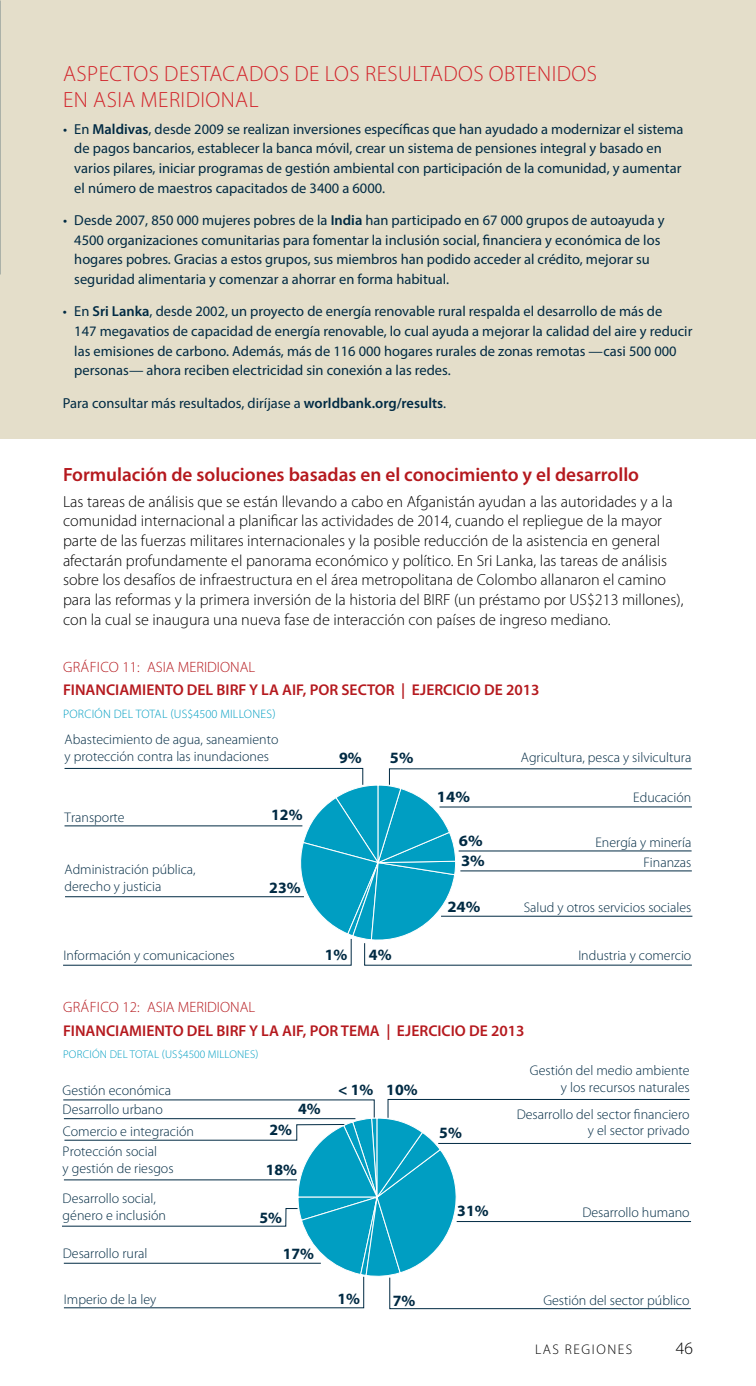
<style>
.page{position:relative;width:756px;height:1386px;background:#fff}
.page>*{position:absolute;margin:0;border:0;box-sizing:border-box;transform-origin:0 0}
.t1{font:300 22.05px "Myriad Pro";color:#d2232a}
.t2{font:600 19.25px "Myriad Pro";color:#b5191e}
.t3{font:300 17.5px "Myriad Pro";color:#000}
.t4{font:300 16.1px/19.8px "Myriad Pro";color:#000}
.t5{font:700 15.75px "Myriad Pro";color:#002a43}
.t6{font:700 15.75px "Myriad Pro";color:#002a43;scale:1.05 1}
.t7{font:600 15.58px "Myriad Pro";color:#b5191e}
.t8{font:300 15.05px "Myriad Pro";color:#b5191e}
.t9{font:14.53px/19.8px "Myriad Pro";color:#002a43}
.t10{font:300 14px/16.8px "Myriad Pro";color:#002a43}
.t11{font:300 14px "Myriad Pro";color:#000}
.t12{font:300 12.25px "Myriad Pro";letter-spacing:.02em;color:#009ec2}
.t13{font:300 11.2px "Myriad Pro";letter-spacing:.02em;color:#009ec2}
.s1{font-weight:600}
</style>
<div class="page">
<div style="left:0;top:0;width:756px;height:439px;background:#e4deca"></div>
<svg style="left:63px;top:768px;width:630px;height:198px"></svg>
<hr style="left:65px;top:826px;width:237px;height:1px;background:#002a43">
<svg style="left:62px;top:1099px;width:629px;height:210px"></svg>
<h1 class="t1" style="left:63px;top:61px;width:26px">Aspectos</h1>
<h1 class="t1" style="left:164px;top:61px;width:14px">destacados</h1>
<h1 class="t1" style="left:295px;top:61px;width:43px">de los</h1>
<h1 class="t1" style="left:365px;top:61px;width:13px">resultados</h1>
<h1 class="t1" style="left:489px;top:61px;width:13px">obtenidos</h1>
<h1 class="t1" style="left:63px;top:87px;width:91px">en Asia meridional</h1>
<p class="t9" style="left:74px;top:119px;width:611px;text-indent:-11px">• En <span class="s1">Maldivas</span>, desde 2009 se realizan inversiones específicas que han ayudado a modernizar el sistema de pagos bancarios, establecer la banca móvil, crear un sistema de pensiones integral y basado en varios pilares, iniciar programas de gestión ambiental con participación de la comunidad, y aumentar el número de maestros capacitados de 3400 a 6000.</p>
<p class="t9" style="left:74px;top:210px;width:592px;text-indent:-11px">• Desde 2007, 850 000 mujeres pobres de la <span class="s1">India</span> han participado en 67 000 grupos de autoayuda y 4500 organizaciones comunitarias para fomentar la inclusión social, financiera y económica de los hogares pobres. Gracias a estos grupos, sus miembros han podido acceder al crédito, mejorar su seguridad alimentaria y comenzar a ahorrar en forma habitual.</p>
<p class="t9" style="left:74px;top:301px;width:620px;text-indent:-11px">• En <span class="s1">Sri Lanka</span>, desde 2002, un proyecto de energía renovable rural respalda el desarrollo de más de<br>147 megavatios de capacidad de energía renovable, lo cual ayuda a mejorar la calidad del aire y reducir las emisiones de carbono. Además, más de 116 000 hogares rurales de zonas remotas —casi 500 000 personas— ahora reciben electricidad sin conexión a las redes.</p>
<p class="t9" style="left:63px;top:393px;width:385px">Para consultar más resultados, diríjase a <span class="s1">worldbank.org/results</span>.</p>
<h2 class="t2" style="left:63px;top:462px;width:578px">Formulación de soluciones basadas en el conocimiento y el desarrollo</h2>
<p class="t4" style="left:63px;top:492px;width:622px">Las tareas de análisis que se están llevando a cabo en Afganistán ayudan a las autoridades y a la comunidad internacional a planificar las actividades de 2014, cuando el repliegue de la mayor parte de las fuerzas militares internacionales y la posible reducción de la asistencia en general afectarán profundamente el panorama económico y político. En Sri Lanka, las tareas de análisis sobre los desafíos de infraestructura en el área metropolitana de Colombo allanaron el camino para las reformas y la primera inversión de la historia del BIRF (un préstamo por US$213 millones), con la cual se inaugura una nueva fase de interacción con países de ingreso mediano.</p>
<p class="t8" style="left:63px;top:658px;width:194px">GRÁFICO 11: ASIA MERIDIONAL</p>
<p class="t7" style="left:63px;top:680px;width:10px">FINANCIA</p>
<p class="t7" style="left:129px;top:680px;width:22px">MIENTO</p>
<p class="t7" style="left:187px;top:680px;width:10px">DEL</p>
<p class="t7" style="left:217px;top:680px;width:104px">BIRF YLAAIF, POR</p>
<p class="t7" style="left:342px;top:680px;width:10px">SECTOR</p>
<p class="t7" style="left:401px;top:680px;width:20px">| EJERCICIO</p>
<p class="t7" style="left:484px;top:680px;width:57px">DE 2013</p>
<p class="t12" style="left:63px;top:707px;width:214px">PORCIÓN DEL TOTAL (US$4500 MILLONES)</p>
<p class="t10" style="left:65px;top:732px;width:215px">Abastecimiento de agua, saneamiento y protección contra las inundaciones</p>
<p class="t10" style="left:65px;top:809px;width:61px">Transporte</p>
<p class="t5" style="left:271px;top:804px;width:33px">12%</p>
<p class="t10" style="left:65px;top:861px;width:133px">Administración pública, derecho y justicia</p>
<p class="t5" style="left:269px;top:877px;width:33px">23%</p>
<p class="t5" style="left:339px;top:748px;width:24px">9%</p>
<p class="t5" style="left:390px;top:748px;width:25px">5%</p>
<p class="t10" style="left:64px;top:947px;width:172px">Información y comunicaciones</p>
<p class="t5" style="left:325px;top:944px;width:24px">1%</p>
<p class="t5" style="left:369px;top:944px;width:24px">4%</p>
<p class="t10" style="left:521px;top:749px;width:172px">Agricultura, pesca y silvicultura</p>
<p class="t6" style="left:437px;top:787px;width:33px">14%</p>
<p class="t10" style="left:633px;top:789px;width:60px">Educación</p>
<p class="t6" style="left:459px;top:831px;width:24px">6%</p>
<p class="t10" style="left:596px;top:834px;width:97px">Energía y minería</p>
<p class="t6" style="left:461px;top:851px;width:24px">3%</p>
<p class="t10" style="left:644px;top:854px;width:49px">Finanzas</p>
<p class="t6" style="left:447px;top:896px;width:33px">24%</p>
<p class="t10" style="left:524px;top:899px;width:169px">Salud y otros servicios sociales</p>
<p class="t10" style="left:578px;top:947px;width:114px">Industria y comercio</p>
<p class="t8" style="left:63px;top:999px;width:194px">GRÁFICO 12: ASIA MERIDIONAL</p>
<p class="t7" style="left:63px;top:1021px;width:10px">FINANCIA</p>
<p class="t7" style="left:129px;top:1021px;width:22px">MIENTO</p>
<p class="t7" style="left:187px;top:1021px;width:10px">DEL</p>
<p class="t7" style="left:217px;top:1021px;width:104px">BIRF YLAAIF, POR</p>
<p class="t7" style="left:341px;top:1021px;width:65px">TEMA | EJERCICIO</p>
<p class="t7" style="left:469px;top:1021px;width:57px">DE 2013</p>
<p class="t13" style="left:63px;top:1049px;width:197px">PORCIÓN DEL TOTAL (US$4500 MILLONES)</p>
<p class="t10" style="left:63px;top:1082px;width:110px">Gestión económica</p>
<p class="t5" style="left:338px;top:1079px;width:37px">&lt; 1%</p>
<p class="t10" style="left:63px;top:1101px;width:102px">Desarrollo urbano</p>
<p class="t5" style="left:298px;top:1098px;width:24px">4%</p>
<p class="t10" style="left:63px;top:1123px;width:133px">Comercio e integración</p>
<p class="t5" style="left:269px;top:1120px;width:24px">2%</p>
<p class="t10" style="left:63px;top:1143px;width:113px">Protección social<br>y gestión de riesgos</p>
<p class="t10" style="left:63px;top:1190px;width:105px">Desarrollo social, género e inclusión</p>
<p class="t10" style="left:63px;top:1245px;width:86px">Desarrollo rural</p>
<p class="t5" style="left:266px;top:1159px;width:33px">18%</p>
<p class="t5" style="left:260px;top:1208px;width:24px">5%</p>
<p class="t5" style="left:283px;top:1244px;width:33px">17%</p>
<p class="t10" style="left:530px;top:1062px;width:161px">Gestión del medio ambiente</p>
<p class="t5" style="left:386px;top:1079px;width:33px">10%</p>
<p class="t10" style="left:517px;top:1074px;width:175px;line-height:27.1px;text-align:right">y los recursos naturales<br>Desarrollo del sector financiero</p>
<p class="t5" style="left:439px;top:1122px;width:24px">5%</p>
<p class="t10" style="left:588px;top:1123px;width:103px">y el sector privado</p>
<p class="t5" style="left:457px;top:1200px;width:33px">31%</p>
<p class="t10" style="left:582px;top:1205px;width:109px">Desarrollo humano</p>
<p class="t5" style="left:337px;top:1288px;width:24px">1%</p>
<p class="t10" style="left:64px;top:1291px;width:94px">Imperio de la ley</p>
<p class="t5" style="left:393px;top:1290px;width:24px">7%</p>
<p class="t10" style="left:543px;top:1293px;width:148px">Gestión del sector público</p>
<p class="t11" style="left:535px;top:1341px;width:40px">Las regiones</p>
<p class="t3" style="left:676px;top:1338px;width:19px">46</p>
</div>
